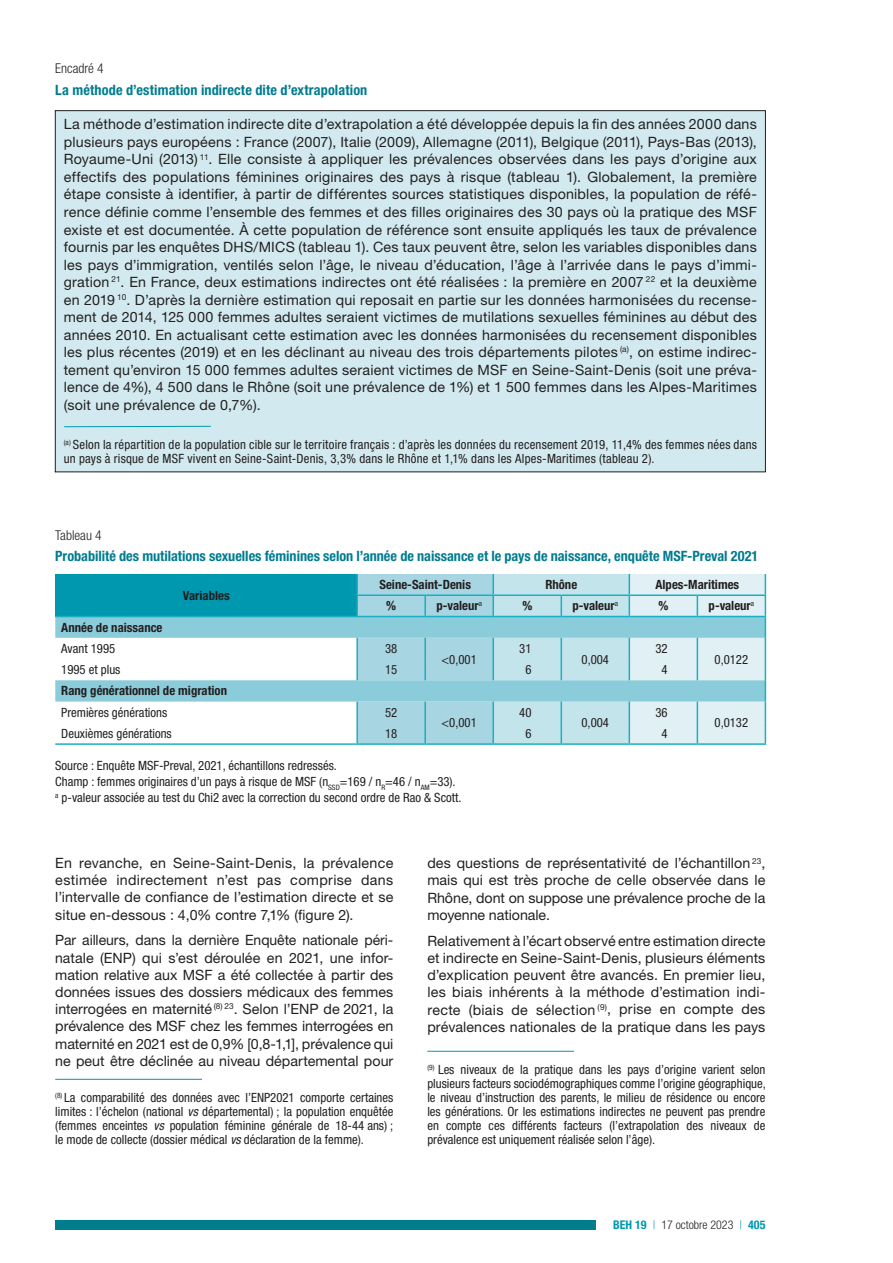
<style>
.page{position:relative;width:893px;height:1263px;background:#fff}
.page>*{position:absolute;margin:0;border:0;box-sizing:border-box;transform-origin:0 0}
.t1{font:14.25px/17.2px "Helvetica Neue LT Std";letter-spacing:.005em;color:#231f20;text-align:justify}
.t2{font:700 condensed 14.25px "Helvetica Neue LT Std";color:#007c8f}
.t3{font:300 condensed 13.5px "Helvetica Neue LT Std";color:#231f20}
.t4{font:condensed 12.75px/14.1px "Helvetica Neue LT Std";color:#231f20;text-align:justify}
.t5{font:700 condensed 12.75px "Helvetica Neue LT Std";color:#231f20}
.t6{font:300 condensed 12px "Helvetica Neue LT Std";color:#231f20}
.s1{font-style:italic}
.s2{font-weight:700;color:#0098af}
.s3{color:#0098af}
</style>
<div class="page">
<div style="left:55px;top:1220px;width:596px;height:10px;background:#007c8f"></div>
<div style="left:596px;top:1219px;width:187px;height:12px;background:#fff"></div>
<hr style="left:55px;top:1079px;width:147px;height:1px;background:#0098af">
<hr style="left:427px;top:1051px;width:147px;height:1px;background:#0098af">
<div style="left:54px;top:110px;width:712px;height:363px;background:#d2eaef"></div>
<hr style="left:64px;top:426px;width:147px;height:1px;background:#0098af">
<div style="left:55px;top:574px;width:302px;height:42px;background:#0098af"></div>
<svg style="left:55px;top:617px;width:302px;height:84px"></svg>
<hr style="left:356px;top:638px;width:2px;height:21px;background:#1aafc4">
<hr style="left:356px;top:659px;width:2px;height:21px;background:#1aafc4">
<hr style="left:356px;top:701px;width:2px;height:22px;background:#1aafc4">
<hr style="left:55px;top:743px;width:302px;height:2px;background:#1aafc4">
<hr style="left:356px;top:723px;width:2px;height:20px;background:#1aafc4">
<hr style="left:55px;top:616px;width:302px;height:1px;background:#1aafc4">
<hr style="left:356px;top:574px;width:2px;height:20px;background:#1aafc4">
<hr style="left:356px;top:594px;width:69px;height:2px;background:#1aafc4">
<hr style="left:356px;top:596px;width:2px;height:20px;background:#1aafc4">
<svg style="left:357px;top:574px;width:409px;height:169px;background:#afdbe5"></svg>
<hr style="left:357px;top:743px;width:68px;height:2px;background:#1aafc4">
<hr style="left:493px;top:743px;width:68px;height:2px;background:#1aafc4">
<hr style="left:629px;top:743px;width:68px;height:2px;background:#1aafc4">
<hr style="left:425px;top:743px;width:68px;height:2px;background:#1aafc4">
<hr style="left:561px;top:743px;width:68px;height:2px;background:#1aafc4">
<hr style="left:697px;top:743px;width:69px;height:2px;background:#1aafc4">
<p class="t3" style="left:55px;top:61px;width:50px">Encadré 4</p>
<p class="t2" style="left:55px;top:81px;width:314px">La méthode d’estimation indirecte dite d’extrapolation</p>
<p class="t1" style="left:64px;top:115px;width:695px">La méthode d’estimation indirecte dite d’extrapolation a été développée depuis la fin des années 2000 dans plusieurs pays européens : France (2007), Italie (2009), Allemagne (2011), Belgique (2011), Pays-Bas (2013), Royaume-Uni (2013) <sup>11</sup>. Elle consiste à appliquer les prévalences observées dans les pays d’origine aux effectifs des populations féminines originaires des pays à risque (tableau 1). Globalement, la première étape consiste à identifier, à partir de différentes sources statistiques disponibles, la population de réfé&shy;rence définie comme l’ensemble des femmes et des filles originaires des 30 pays où la pratique des MSF existe et est documentée. À cette population de référence sont ensuite appliqués les taux de prévalence fournis par les enquêtes DHS/MICS (tableau 1). Ces taux peuvent être, selon les variables disponibles dans les pays d’immigration, ventilés selon l’âge, le niveau d’éducation, l’âge à l’arrivée dans le pays d’immi&shy;gration <sup>21</sup>. En France, deux estimations indirectes ont été réalisées : la première en 2007 <sup>22</sup> et la deuxième en 2019 <sup>10</sup>. D’après la dernière estimation qui reposait en partie sur les données harmonisées du recense&shy;ment de 2014, 125 000 femmes adultes seraient victimes de mutilations sexuelles féminines au début des années 2010. En actualisant cette estimation avec les données harmonisées du recensement disponibles les plus récentes (2019) et en les déclinant au niveau des trois départements pilotes <sup>(a)</sup>, on estime indirec&shy;tement qu’environ 15 000 femmes adultes seraient victimes de MSF en Seine-Saint-Denis (soit une préva&shy;lence de 4%), 4 500 dans le Rhône (soit une prévalence de 1%) et 1 500 femmes dans les Alpes-Maritimes (soit une prévalence de 0,7%).</p>
<p class="t4" style="left:64px;top:438px;width:695px"><sup>(a)</sup> Selon la répartition de la population cible sur le territoire français : d’après les données du recensement 2019, 11,4% des femmes nées dans un pays à risque de MSF vivent en Seine-Saint-Denis, 3,3% dans le Rhône et 1,1% dans les Alpes-Maritimes (tableau 2).</p>
<p class="t3" style="left:55px;top:527px;width:48px">Tableau 4</p>
<p class="t2" style="left:55px;top:547px;width:705px">Probabilité des mutilations sexuelles féminines selon l’année de naissance et le pays de naissance, enquête MSF-Preval 2021</p>
<p class="t5" style="left:183px;top:587px;width:48px">Variables</p>
<p class="t5" style="left:379px;top:577px;width:93px">Seine-Saint-Denis</p>
<p class="t5" style="left:545px;top:577px;width:33px">Rhône</p>
<p class="t5" style="left:655px;top:577px;width:85px">Alpes-Maritimes</p>
<p class="t5" style="left:386px;top:598px;width:11px">%</p>
<p class="t5" style="left:436px;top:598px;width:47px">p-valeur<sup>a</sup></p>
<p class="t5" style="left:522px;top:598px;width:11px">%</p>
<p class="t5" style="left:572px;top:598px;width:47px">p-valeur<sup>a</sup></p>
<p class="t5" style="left:658px;top:598px;width:11px">%</p>
<p class="t5" style="left:709px;top:598px;width:47px">p-valeur<sup>a</sup></p>
<p class="t5" style="left:61px;top:619px;width:103px">Année de naissance</p>
<p class="t4" style="left:61px;top:641px;width:55px">Avant 1995</p>
<p class="t4" style="left:385px;top:641px;width:14px">38</p>
<p class="t4" style="left:519px;top:641px;width:14px">31</p>
<p class="t4" style="left:655px;top:641px;width:14px">32</p>
<p class="t4" style="left:442px;top:652px;width:37px">&lt;0,001</p>
<p class="t4" style="left:582px;top:652px;width:29px">0,004</p>
<p class="t4" style="left:61px;top:663px;width:61px">1995 et plus</p>
<p class="t4" style="left:385px;top:663px;width:14px">15</p>
<p class="t4" style="left:525px;top:663px;width:8px">6</p>
<p class="t4" style="left:661px;top:663px;width:8px">4</p>
<p class="t5" style="left:61px;top:683px;width:167px">Rang générationnel de migration</p>
<p class="t4" style="left:61px;top:705px;width:108px">Premières générations</p>
<p class="t4" style="left:385px;top:705px;width:14px">52</p>
<p class="t4" style="left:442px;top:716px;width:37px">&lt;0,001</p>
<p class="t4" style="left:519px;top:705px;width:14px">40</p>
<p class="t4" style="left:655px;top:705px;width:14px">36</p>
<p class="t4" style="left:581px;top:716px;width:29px">0,004</p>
<p class="t4" style="left:61px;top:726px;width:112px">Deuxièmes générations</p>
<p class="t4" style="left:385px;top:726px;width:14px">18</p>
<p class="t4" style="left:525px;top:726px;width:8px">6</p>
<p class="t4" style="left:661px;top:726px;width:8px">4</p>
<p class="t4" style="left:55px;top:757px;width:408px;line-height:16.2px;text-align:left">Source : Enquête MSF-Preval, 2021, échantillons redressés.<br>Champ : femmes originaires d’un pays à risque de MSF (n<sub>SSD</sub>=169 / n<sub>R</sub>=46 / n<sub>AM</sub>=33). <sup>a</sup> p-valeur associée au test du Chi2 avec la correction du second ordre de Rao &amp; Scott.</p>
<p class="t4" style="left:714px;top:652px;width:35px">0,0122</p>
<p class="t4" style="left:714px;top:716px;width:35px">0,0132</p>
<p class="t1" style="left:55px;top:854px;width:340px">En revanche, en Seine-Saint-Denis, la prévalence estimée indirectement n’est pas comprise dans l’intervalle de confiance de l’estimation directe et se situe en-dessous : 4,0% contre 7,1% (figure 2).</p>
<p class="t1" style="left:55px;top:931px;width:340px">Par ailleurs, dans la dernière Enquête nationale péri&shy;natale (ENP) qui s’est déroulée en 2021, une infor&shy;mation relative aux MSF a été collectée à partir des données issues des dossiers médicaux des femmes interrogées en maternité <sup>(8)</sup> <sup>23</sup>. Selon l’ENP de 2021, la prévalence des MSF chez les femmes interrogées en maternité en 2021 est de 0,9% [0,8-1,1], prévalence qui ne peut être déclinée au niveau départemental pour</p>
<p class="t4" style="left:55px;top:1090px;width:340px"><sup>(8)</sup> La comparabilité des données avec l’ENP2021 comporte certaines limites : l’échelon (national <span class="s1">vs</span> départemental) ; la population enquêtée (femmes enceintes <span class="s1">vs</span> population féminine générale de 18-44 ans) ; le mode de collecte (dossier médical <span class="s1">vs</span> déclaration de la femme).</p>
<p class="t1" style="left:427px;top:854px;width:340px">des questions de représentativité de l’échantillon <sup>23</sup>, mais qui est très proche de celle observée dans le Rhône, dont on suppose une prévalence proche de la moyenne nationale.</p>
<p class="t1" style="left:427px;top:932px;width:340px">Relativement à l’écart observé entre estimation directe et indirecte en Seine-Saint-Denis, plusieurs éléments d’explication peuvent être avancés. En premier lieu, les biais inhérents à la méthode d’estimation indi&shy;recte (biais de sélection <sup>(9)</sup>, prise en compte des prévalences nationales de la pratique dans les pays</p>
<p class="t4" style="left:427px;top:1062px;width:340px"><sup>(9)</sup> Les niveaux de la pratique dans les pays d’origine varient selon plusieurs facteurs sociodémographiques comme l’origine géographique, le niveau d’instruction des parents, le milieu de résidence ou encore les générations. Or les estimations indirectes ne peuvent pas prendre en compte ces différents facteurs (l’extrapolation des niveaux de prévalence est uniquement réalisée selon l’âge).</p>
<p class="t6" style="left:613px;top:1218px;width:154px"><span class="s2">BEH 19</span> <span class="s3">|</span> 17 octobre 2023 <span class="s3">|</span> <span class="s2">405</span></p>
</div>
